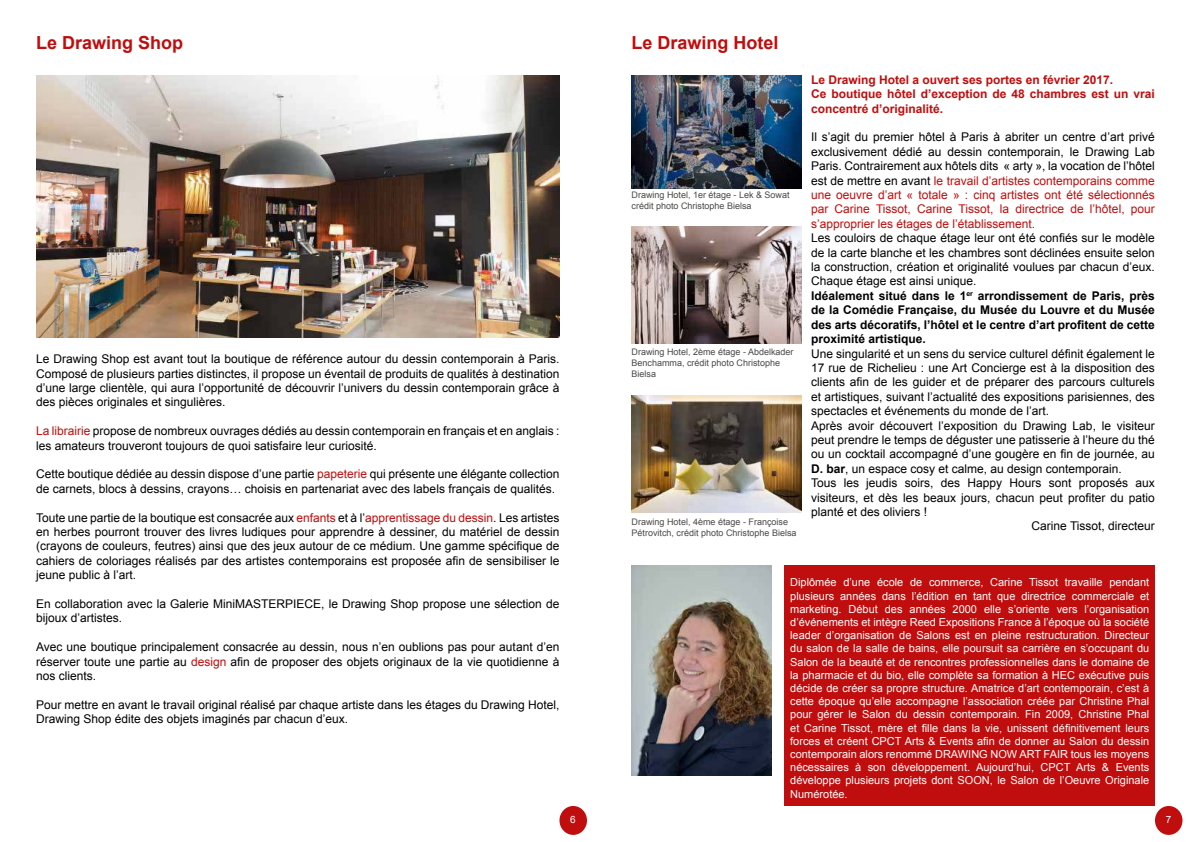
<style>
.page{position:relative;width:1191px;height:842px;background:#fff}
.page>*{position:absolute;margin:0;border:0;box-sizing:border-box;transform-origin:0 0}
.t1{font:700 18px "Arial";color:#c00d0d}
.t2{font:12px/14.4px "Arial";color:#000}
.t3{font:12px/14.4px "Arial";color:#c00d0d;text-align:justify}
.t4{font:700 12px/14.4px "Arial";color:#c00d0d}
.t5{font:11px/13.2px "Arial";color:#fff;text-align:justify}
.t6{font:10px "Arial";color:#fff}
.t7{font:9px/10.8px "Arial";color:#4a4948}
.s1{color:#c00d0d}
.s2{color:#000}
.s3{font-weight:700}
</style>
<div class="page">
<div style="left:559px;top:806px;width:28px;height:29px;background:#c00d0d;border-radius:50%"></div>
<div style="left:1155px;top:806px;width:27px;height:29px;background:#c00d0d;border-radius:50%"></div>
<img style="left:36px;top:75px;width:523px;height:263px">
<div style="left:784px;top:565px;width:371px;height:241px;background:#c00d0d"></div>
<img style="left:631px;top:566px;width:140px;height:209px">
<img style="left:631px;top:75px;width:170px;height:113px">
<img style="left:631px;top:227px;width:170px;height:116px">
<img style="left:631px;top:396px;width:170px;height:117px">
<h1 class="t1" style="left:36px;top:36px;width:149px">Le Drawing Shop</h1>
<p class="t2" style="left:36px;top:353px;width:525px;text-align:justify">Le Drawing Shop est avant tout la boutique de référence autour du dessin contemporain à Paris.<br>Composé de plusieurs parties distinctes, il propose un éventail de produits de qualités à destination d’une large clientèle, qui aura l’opportunité de découvrir l’univers du dessin contemporain grâce à des pièces originales et singulières.</p>
<p class="t2" style="left:36px;top:425px;width:525px"><span class="s1">La librairie</span> propose de nombreux ouvrages dédiés au dessin contemporain en français et en anglais : les amateurs trouveront toujours de quoi satisfaire leur curiosité.</p>
<p class="t2" style="left:36px;top:468px;width:525px">Cette boutique dédiée au dessin dispose d’une partie <span class="s1">papeterie</span> qui présente une élégante collection de carnets, blocs à dessins, crayons… choisis en partenariat avec des labels français de qualités.</p>
<p class="t2" style="left:36px;top:511px;width:525px;text-align:justify">Toute une partie de la boutique est consacrée aux <span class="s1">enfants</span> et à l’<span class="s1">apprentissage du dessin</span>. Les artistes en herbes pourront trouver des livres ludiques pour apprendre à dessiner, du matériel de dessin (crayons de couleurs, feutres) ainsi que des jeux autour de ce médium. Une gamme spécifique de cahiers de coloriages réalisés par des artistes contemporains est proposée afin de sensibiliser le jeune public à l’art.</p>
<p class="t2" style="left:36px;top:598px;width:525px">En collaboration avec la Galerie MiniMASTERPIECE, le Drawing Shop propose une sélection de bijoux d’artistes.</p>
<p class="t2" style="left:36px;top:641px;width:525px;text-align:justify">Avec une boutique principalement consacrée au dessin, nous n’en oublions pas pour autant d’en réserver toute une partie au <span class="s1">design</span> afin de proposer des objets originaux de la vie quotidienne à nos clients.</p>
<p class="t2" style="left:36px;top:698px;width:525px">Pour mettre en avant le travail original réalisé par chaque artiste dans les étages du Drawing Hotel,<br>Drawing Shop édite des objets imaginés par chacun d’eux.</p>
<h1 class="t1" style="left:631px;top:36px;width:149px">Le Drawing Hotel</h1>
<p class="t7" style="left:631px;top:191px;width:160px">Drawing Hotel, 1er étage - Lek &amp; Sowat crédit photo Christophe Bielsa</p>
<p class="t7" style="left:631px;top:347px;width:164px">Drawing Hotel, 2ème étage - Abdelkader<br>Benchamma, crédit photo Christophe<br>Bielsa</p>
<p class="t7" style="left:631px;top:517px;width:167px">Drawing Hotel, 4ème étage - Françoise<br>Pétrovitch, crédit photo Christophe Bielsa</p>
<p class="t4" style="left:811px;top:74px;width:345px">Le Drawing Hotel a ouvert ses portes en février 2017.<br>Ce boutique hôtel d’exception de 48 chambres est un vrai concentré d’originalité.</p>
<p class="t3" style="left:811px;top:131px;width:345px"><span class="s2">Il s’agit du premier hôtel à Paris à abriter un centre d’art privé exclusivement dédié au dessin contemporain, le Drawing Lab Paris. Contrairement aux hôtels dits « arty », la vocation de l’hôtel est de mettre en avant</span> le travail d’artistes contemporains comme une oeuvre d’art « totale » : cinq artistes ont été sélectionnés par Carine Tissot, Carine Tissot, la directrice de l’hôtel, pour s’approprier les étages de l’établissement.</p>
<p class="t2" style="left:811px;top:231px;width:345px">Les couloirs de chaque étage leur ont été confiés sur le modèle de la carte blanche et les chambres sont déclinées ensuite selon la construction, création et originalité voulues par chacun d’eux.<br>Chaque étage est ainsi unique.<br><span class="s3">Idéalement situé dans le 1</span><sup>er</sup> <span class="s3">arrondissement de Paris, près de la Comédie Française, du Musée du Louvre et du Musée des arts décoratifs, l’hôtel et le centre d’art profitent de cette proximité artistique.</span></p>
<p class="t2" style="left:811px;top:346px;width:345px">Une singularité et un sens du service culturel définit également le</p>
<p class="t2" style="left:811px;top:362px;width:345px">17 rue de Richelieu : une Art Concierge est à la disposition des</p>
<p class="t2" style="left:811px;top:375px;width:345px">clients afin de les guider et de préparer des parcours culturels</p>
<p class="t2" style="left:811px;top:390px;width:345px">et artistiques, suivant l’actualité des expositions parisiennes, des</p>
<p class="t2" style="left:811px;top:405px;width:240px">spectacles et événements du monde de l’art.</p>
<p class="t2" style="left:811px;top:419px;width:345px">Après avoir découvert l’exposition du Drawing Lab, le visiteur</p>
<p class="t2" style="left:811px;top:434px;width:345px">peut prendre le temps de déguster une patisserie à l’heure du thé</p>
<p class="t2" style="left:811px;top:447px;width:345px">ou un cocktail accompagné d’une gougère en fin de journée, au</p>
<p class="t2" style="left:811px;top:462px;width:312px"><span class="s3">D. bar</span>, un espace cosy et calme, au design contemporain.</p>
<p class="t2" style="left:811px;top:477px;width:345px">Tous les jeudis soirs, des Happy Hours sont proposés aux</p>
<p class="t2" style="left:811px;top:490px;width:345px">visiteurs, et dès les beaux jours, chacun peut profiter du patio</p>
<p class="t2" style="left:811px;top:506px;width:118px">planté et des oliviers !</p>
<p class="t2" style="left:1031px;top:520px;width:125px">Carine Tissot, directeur</p>
<p class="t5" style="left:790px;top:577px;width:360px">Diplômée d’une école de commerce, Carine Tissot travaille pendant plusieurs années dans l’édition en tant que directrice commerciale et marketing. Début des années 2000 elle s’oriente vers l’organisation d’événements et intègre Reed Expositions France à l’époque où la société leader d’organisation de Salons est en pleine restructuration. Directeur du salon de la salle de bains, elle poursuit sa carrière en s’occupant du Salon de la beauté et de rencontres professionnelles dans le domaine de la pharmacie et du bio, elle complète sa formation à HEC exécutive puis décide de créer sa propre structure. Amatrice d’art contemporain, c’est à cette époque qu’elle accompagne l’association créée par Christine Phal pour gérer le Salon du dessin contemporain. Fin 2009, Christine Phal et Carine Tissot, mère et fille dans la vie, unissent définitivement leurs forces et créent CPCT Arts &amp; Events afin de donner au Salon du dessin contemporain alors renommé DRAWING NOW ART FAIR tous les moyens nécessaires à son développement. Aujourd’hui, CPCT Arts &amp; Events développe plusieurs projets dont SOON, le Salon de l’Oeuvre Originale Numérotée.</p>
<p class="t6" style="left:570px;top:816px;width:7px">6</p>
<p class="t6" style="left:1165px;top:816px;width:7px">7</p>
</div>
